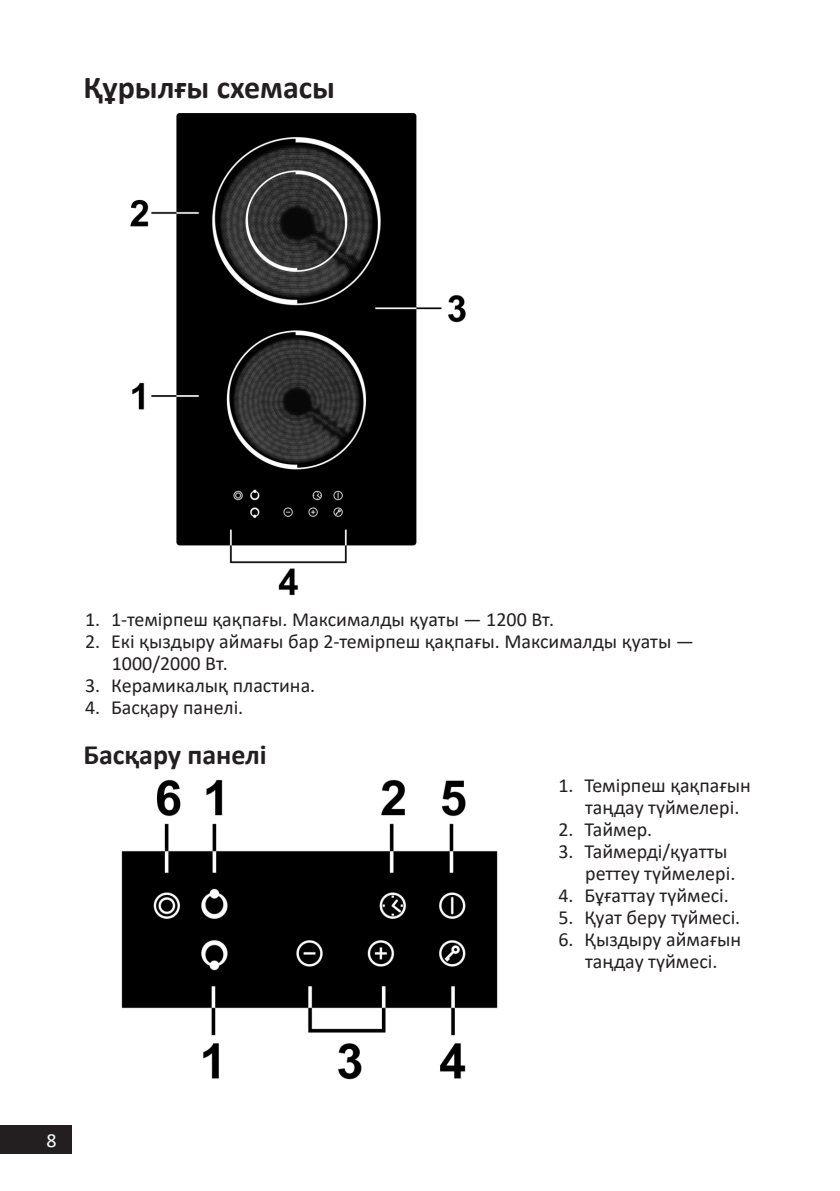
<style>
.page{position:relative;width:840px;height:1191px;background:#fff}
.page>*{position:absolute;margin:0;border:0;box-sizing:border-box;transform-origin:0 0}
.Заголовок_16{font:700 32px "Calibri";color:#231f20}
.Заголовок_14{font:700 28px "Calibri";color:#231f20}
.t1{font:20px/22px "Calibri";color:#231f20}
.t2{font:20px "Calibri";color:#fff}
</style>
<div class="page">
<div style="left:0;top:1125px;width:72px;height:29px;background:#231f20"></div>
<img style="left:130px;top:114px;width:335px;height:482px">
<img style="left:121px;top:780px;width:377px;height:300px">
<p class="Заголовок_16" style="left:83px;top:64px;width:253px">Құрылғы схемасы</p>
<p class="t1" style="left:85px;top:608px;width:470px">1. 1-темірпеш қақпағы. Максималды қуаты — 1200 Вт.</p>
<p class="t1" style="left:112px;top:630px;width:583px;text-indent:-27px">2. Екі қыздыру аймағы бар 2-темірпеш қақпағы. Максималды қуаты —<br>1000/2000 Вт.</p>
<p class="t1" style="left:85px;top:674px;width:231px">3. Керамикалық пластина.</p>
<p class="t1" style="left:85px;top:696px;width:159px">4. Басқару панелі.</p>
<p class="Заголовок_14" style="left:83px;top:735px;width:185px">Басқару панелі</p>
<p class="t1" style="left:585px;top:774px;width:167px;text-indent:-27px">1. Темірпеш қақпағын таңдау түймелері.</p>
<p class="t1" style="left:558px;top:818px;width:95px">2. Таймер.</p>
<p class="t1" style="left:585px;top:840px;width:152px;text-indent:-27px">3. Таймерді/қуатты реттеу түймелері.</p>
<p class="t1" style="left:558px;top:884px;width:172px">4. Бұғаттау түймесі.</p>
<p class="t1" style="left:558px;top:906px;width:183px">5. Қуат беру түймесі.</p>
<p class="t1" style="left:558px;top:928px;width:184px;text-align:center">6. Қыздыру аймағын таңдау түймесі.</p>
<p class="t2" style="left:47px;top:1127px;width:12px">8</p>
</div>
